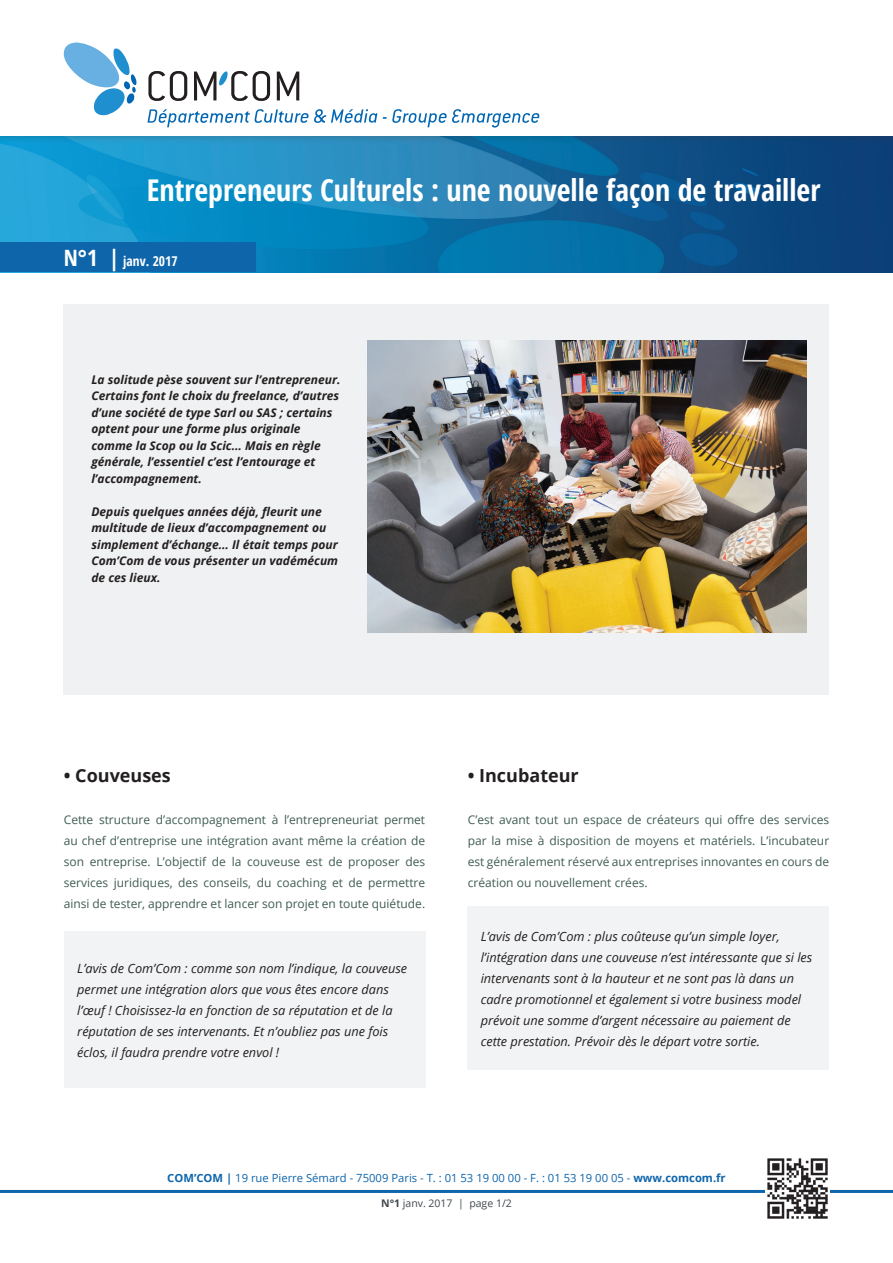
<style>
.page{position:relative;width:893px;height:1263px;background:#fff}
.page>*{position:absolute;margin:0;border:0;box-sizing:border-box;transform-origin:0 0}
.t1{font:700 condensed 30px "Open Sans";color:#fff}
.t2{font:700 18px "Open Sans";color:#231f20}
.t3{font:700 condensed 13.5px "Open Sans";color:#fff}
.Box_Infos{font:italic 12.75px/21px "Open Sans";color:#231f20}
.t4{font:12px/21px "Open Sans";color:#405c54;text-align:justify}
.t5{font:italic 700 12px/16.5px "Open Sans";color:#231f20}
.t6{font:11.25px "Open Sans";color:#0f65aa}
.n_page{font:10.5px "Open Sans";color:#41484d}
.s1{font-size:22.5px}
.s2{font-weight:700}
</style>
<div class="page">
<img style="left:0;top:136px;width:893px;height:136px">
<div style="left:0;top:242px;width:255px;height:30px;background:#0f65aa"></div>
<svg style="left:147px;top:109px;width:230px;height:18px"></svg>
<svg style="left:383px;top:109px;width:157px;height:19px"></svg>
<svg style="left:148px;top:71px;width:39px;height:30px"></svg>
<svg style="left:277px;top:72px;width:22px;height:28px"></svg>
<svg style="left:194px;top:71px;width:76px;height:30px"></svg>
<svg style="left:64px;top:43px;width:72px;height:72px"></svg>
<hr style="left:0;top:1190px;width:893px;height:3px;background:#0f65aa">
<img style="left:765px;top:1158px;width:64px;height:61px">
<div style="left:64px;top:304px;width:765px;height:390px;background:#f0f1f2"></div>
<img style="left:368px;top:340px;width:438px;height:292px">
<div style="left:65px;top:931px;width:361px;height:157px;background:#f2f3f4"></div>
<div style="left:468px;top:906px;width:361px;height:164px;background:#f2f3f4"></div>
<p class="t1" style="left:147px;top:169px;width:675px">Entrepreneurs Culturels : une nouvelle façon de travailler</p>
<p class="t3" style="left:64px;top:252px;width:115px"><span class="s1">N°1 |</span> janv. 2017</p>
<p class="t5" style="left:91px;top:371px;width:251px">La solitude pèse souvent sur l’entrepreneur.<br>Certains font le choix du freelance, d’autres d’une société de type Sarl ou SAS ; certains optent pour une forme plus originale comme la Scop ou la Scic... Mais en règle générale, l’essentiel c’est l’entourage et l’accompagnement.</p>
<p class="t5" style="left:91px;top:503px;width:248px">Depuis quelques années déjà, fleurit une multitude de lieux d’accompagnement ou simplement d’échange... Il était temps pour Com’Com de vous présenter un vadémécum de ces lieux.</p>
<p class="t2" style="left:64px;top:763px;width:109px">• Couveuses</p>
<p class="t4" style="left:64px;top:809px;width:363px">Cette structure d’accompagnement à l’entrepreneuriat permet au chef d’entreprise une intégration avant même la création de son entreprise. L’objectif de la couveuse est de proposer des services juridiques, des conseils, du coaching et de permettre ainsi de tester, apprendre et lancer son projet en toute quiétude.</p>
<p class="Box_Infos" style="left:77px;top:957px;width:331px">L’avis de Com’Com : comme son nom l’indique, la couveuse permet une intégration alors que vous êtes encore dans l’œuf ! Choisissez-la en fonction de sa réputation et de la réputation de ses intervenants. Et n’oubliez pas une fois éclos, il faudra prendre votre envol !</p>
<p class="t2" style="left:468px;top:763px;width:113px">• Incubateur</p>
<p class="t4" style="left:468px;top:809px;width:363px">C’est avant tout un espace de créateurs qui offre des services par la mise à disposition de moyens et matériels. L’incubateur est généralement réservé aux entreprises innovantes en cours de création ou nouvellement crées.</p>
<p class="Box_Infos" style="left:481px;top:925px;width:333px">L’avis de Com’Com : plus coûteuse qu’un simple loyer, l’intégration dans une couveuse n’est intéressante que si les intervenants sont à la hauteur et ne sont pas là dans un cadre promotionnel et également si votre business model prévoit une somme d’argent nécessaire au paiement de cette prestation. Prévoir dès le départ votre sortie.</p>
<p class="t6" style="left:167px;top:1170px;width:560px"><span class="s2">COM’COM |</span> 19 rue Pierre Sémard - 75009 Paris - T. : 01 53 19 00 00 - F. : 01 53 19 00 05 - <span class="s2">www.comcom.fr</span></p>
<p class="n_page" style="left:381px;top:1196px;width:132px"><span class="s2">N°1</span> janv. 2017 | page 1/2</p>
</div>
